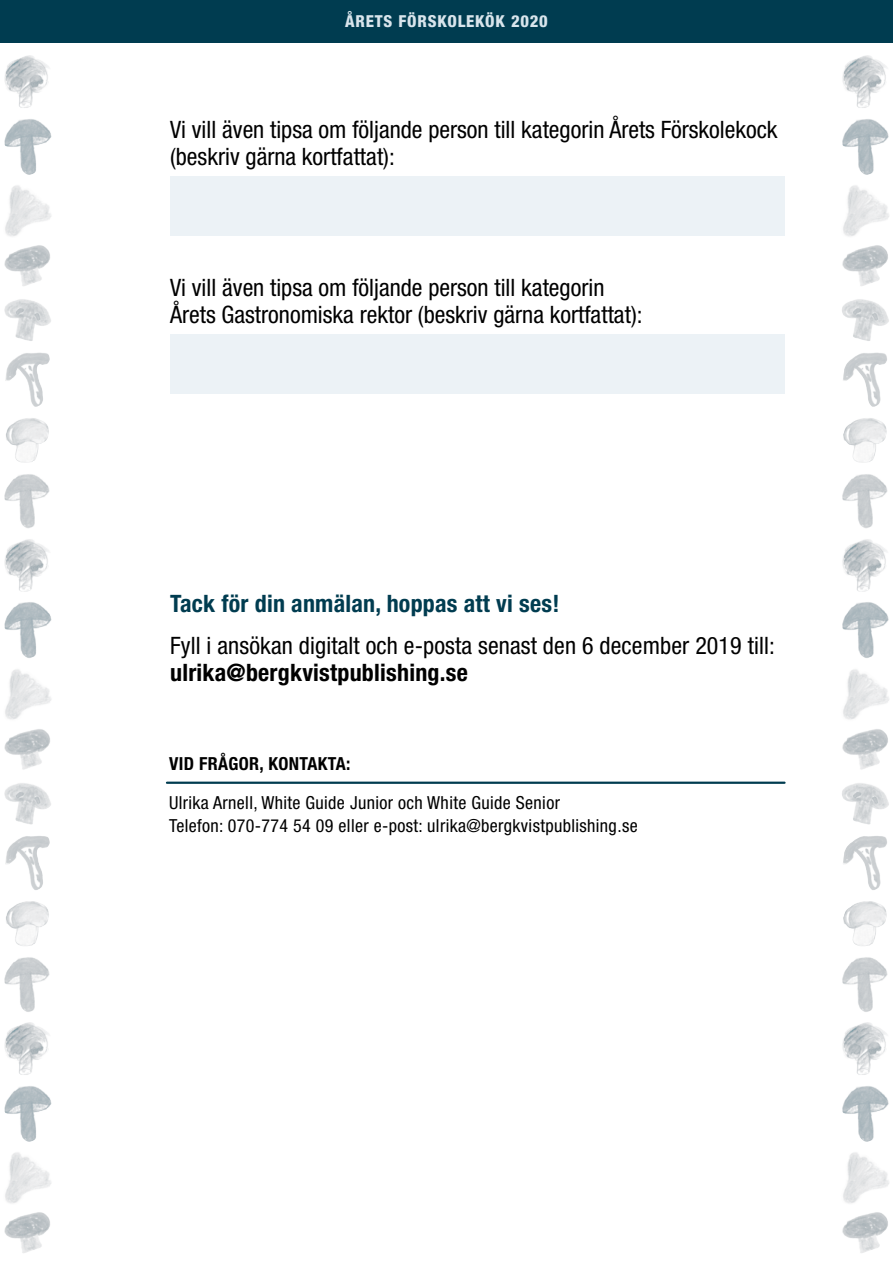
<style>
.page{position:relative;width:893px;height:1263px;background:#fff}
.page>*{position:absolute;margin:0;border:0;box-sizing:border-box;transform-origin:0 0}
.t1{font:condensed 24px/27px "Helvetica Neue LT Std";color:#000}
.t2{font:700 condensed 24px "Helvetica Neue LT Std";letter-spacing:.01em;color:#003c50}
.t3{font:700 condensed 24px "Helvetica Neue LT Std";letter-spacing:.01em;color:#000}
.t4{font:condensed 18px/22.5px "Helvetica Neue LT Std";letter-spacing:.02em;color:#000}
.t5{font:700 condensed 18px "Helvetica Neue LT Std";letter-spacing:.02em;color:#000}
.t6{font:800 condensed 16.5px "Helvetica Neue LT Std";letter-spacing:.05em;color:#d9e5ec}
</style>
<div class="page">
<img style="left:4px;top:299px;width:47px;height:42px">
<img style="left:4px;top:783px;width:47px;height:42px">
<img style="left:4px;top:245px;width:37px;height:41px">
<img style="left:4px;top:729px;width:37px;height:41px">
<img style="left:4px;top:1212px;width:37px;height:41px">
<img style="left:4px;top:55px;width:25px;height:52px">
<img style="left:4px;top:539px;width:25px;height:51px">
<img style="left:4px;top:1022px;width:25px;height:52px">
<img style="left:4px;top:119px;width:33px;height:56px">
<img style="left:4px;top:602px;width:33px;height:56px">
<img style="left:4px;top:1086px;width:33px;height:56px">
<img style="left:4px;top:474px;width:32px;height:54px">
<img style="left:4px;top:957px;width:32px;height:55px">
<img style="left:5px;top:185px;width:27px;height:51px">
<img style="left:5px;top:669px;width:27px;height:51px">
<img style="left:5px;top:1152px;width:27px;height:51px">
<img style="left:5px;top:353px;width:32px;height:28px">
<img style="left:5px;top:836px;width:32px;height:28px">
<img style="left:9px;top:418px;width:22px;height:9px">
<img style="left:9px;top:901px;width:22px;height:9px">
<img style="left:842px;top:299px;width:47px;height:42px">
<img style="left:842px;top:783px;width:47px;height:42px">
<img style="left:842px;top:245px;width:37px;height:41px">
<img style="left:842px;top:729px;width:38px;height:41px">
<img style="left:842px;top:1212px;width:36px;height:41px">
<img style="left:842px;top:55px;width:25px;height:52px">
<img style="left:842px;top:539px;width:25px;height:52px">
<img style="left:842px;top:1022px;width:25px;height:53px">
<img style="left:842px;top:119px;width:32px;height:56px">
<img style="left:842px;top:602px;width:36px;height:56px">
<img style="left:842px;top:1086px;width:32px;height:56px">
<img style="left:842px;top:474px;width:32px;height:54px">
<img style="left:842px;top:957px;width:32px;height:55px">
<img style="left:843px;top:185px;width:26px;height:51px">
<img style="left:843px;top:669px;width:29px;height:51px">
<img style="left:843px;top:1152px;width:26px;height:51px">
<img style="left:843px;top:353px;width:32px;height:28px">
<img style="left:843px;top:836px;width:32px;height:30px">
<img style="left:846px;top:418px;width:23px;height:9px">
<img style="left:845px;top:901px;width:24px;height:11px">
<div style="left:0;top:0;width:893px;height:43px;background:#003c50"></div>
<div style="left:170px;top:176px;width:614px;height:60px;background:#ecf2f6"></div>
<div style="left:170px;top:334px;width:614px;height:59px;background:#ecf2f6"></div>
<hr style="left:167px;top:782px;width:617px;height:2px;background:#003c50">
<p class="t6" style="left:345px;top:11px;width:204px">ÅRETS FÖRSKOLEKÖK 2020</p>
<p class="t1" style="left:170px;top:116px;width:609px">Vi vill även tipsa om följande person till kategorin Årets Förskolekock (beskriv gärna kortfattat):</p>
<p class="t1" style="left:170px;top:274px;width:474px">Vi vill även tipsa om följande person till kategorin<br>Årets Gastronomiska rektor (beskriv gärna kortfattat):</p>
<p class="t2" style="left:170px;top:589px;width:391px">Tack för din anmälan, hoppas att vi ses!</p>
<p class="t1" style="left:170px;top:632px;width:606px">Fyll i ansökan digitalt och e-posta senast den 6 december 2019 till:</p>
<p class="t3" style="left:170px;top:658px;width:299px">ulrika@bergkvistpublishing.se</p>
<p class="t5" style="left:169px;top:752px;width:183px">VID FRÅGOR, KONTAKTA:</p>
<p class="t4" style="left:169px;top:791px;width:470px">Ulrika Arnell, White Guide Junior och White Guide Senior<br>Telefon: 070-774 54 09 eller e-post: ulrika@bergkvistpublishing.se</p>
</div>
